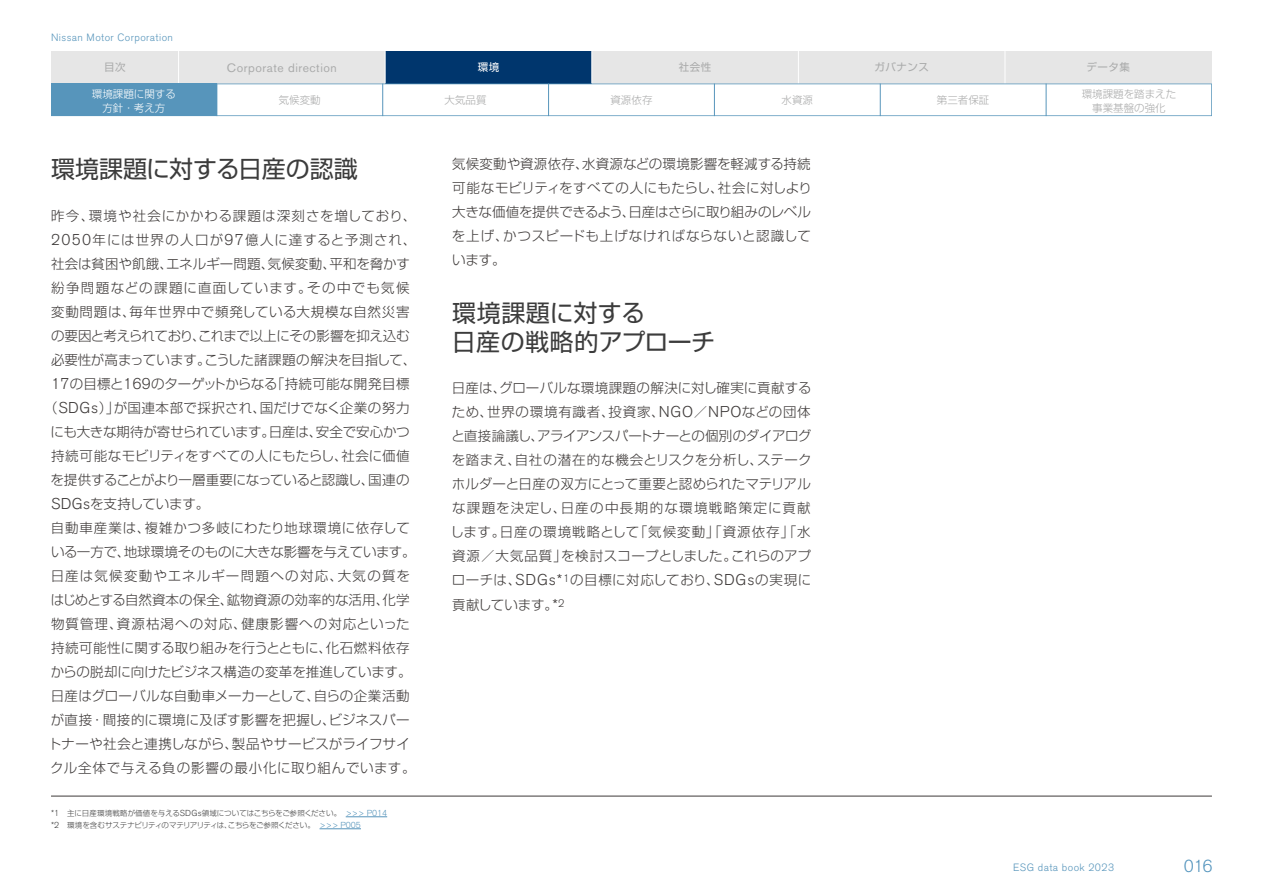
<style>
.page{position:relative;width:1263px;height:893px;background:#fff}
.page>*{position:absolute;margin:0;border:0;box-sizing:border-box;transform-origin:0 0}
.t1{font:24px/28.5px "Shin Go Pro";color:#3c3c3c}
.t2{font:300 17.25px "Nissan Pro";color:#5394bd}
.t3{font:300 13.5px/24.2px "Shin Go Pro";letter-spacing:.015em;color:#3e3a39;text-align:justify}
.t4{font:300 13.5px "Shin Go Pro";letter-spacing:-.01em;color:#3e3a39}
.t5{font:300 13.5px "Shin Go Pro";letter-spacing:-.025em;color:#3e3a39}
.t6{font:300 13.5px "Shin Go Pro";letter-spacing:-.005em;color:#3e3a39}
.t7{font:300 13.5px "Shin Go Pro";letter-spacing:-.03em;color:#3e3a39}
.t8{font:300 13.5px "Shin Go Pro";letter-spacing:-.015em;color:#3e3a39}
.t9{font:300 13.5px "Shin Go Pro";letter-spacing:.08em;color:#3e3a39}
.t10{font:300 13.5px "Shin Go Pro";letter-spacing:.07em;color:#3e3a39}
.t11{font:300 13.5px "Shin Go Pro";letter-spacing:.06em;color:#3e3a39}
.t12{font:300 13.5px "Shin Go Pro";letter-spacing:.055em;color:#3e3a39}
.t13{font:300 13.5px "Shin Go Pro";letter-spacing:.075em;color:#3e3a39}
.t14{font:300 13.5px "Shin Go Pro";letter-spacing:.05em;color:#3e3a39}
.t15{font:300 13.5px "Shin Go Pro";letter-spacing:.09em;color:#3e3a39}
.t16{font:300 13.5px "Shin Go Pro";letter-spacing:.095em;color:#3e3a39}
.t17{font:12.15px "Nissan Pro";letter-spacing:.045em;color:#aaabab}
.t18{font:300 10.5px "Nissan Pro";letter-spacing:.04em;color:#5795bb}
.t19{font:300 10.5px/13.5px "Shin Go Pro";color:#aaabab;text-align:center}
.t20{font:10.5px "Shin Go Pro";letter-spacing:.05em;color:#aaabab}
.t21{font:300 10.5px/13.5px "Shin Go Pro";color:#fff;text-align:center}
.t22{font:10.5px "Shin Go Pro";color:#fff}
.t23{font:300 7.5px/12px "Shin Go Pro";letter-spacing:-.02em;color:#3c3c3c}
.s1{font-family:"Nissan Pro";font-size:15.45px}
.s2{font-family:"Nissan Pro";font-size:8.7px}
.s3{font-family:"Nissan Pro";font-size:8.7px;color:#5795bb}
</style>
<div class="page">
<div style="left:51px;top:51px;width:1161px;height:33px;background:#e6e6e6"></div>
<div style="left:385px;top:51px;width:207px;height:33px;background:#00366d"></div>
<hr style="left:178px;top:51px;width:1px;height:33px;background:#fff">
<hr style="left:385px;top:51px;width:1px;height:33px;background:#fff">
<hr style="left:591px;top:51px;width:1px;height:33px;background:#fff">
<hr style="left:798px;top:51px;width:1px;height:33px;background:#fff">
<hr style="left:1004px;top:51px;width:1px;height:33px;background:#fff">
<svg style="left:217px;top:84px;width:995px;height:32px"></svg>
<hr style="left:382px;top:84px;width:1px;height:32px;background:#5795bb">
<hr style="left:548px;top:84px;width:1px;height:32px;background:#5795bb">
<hr style="left:714px;top:84px;width:1px;height:32px;background:#5795bb">
<hr style="left:880px;top:84px;width:1px;height:32px;background:#5795bb">
<hr style="left:1046px;top:84px;width:1px;height:32px;background:#5795bb">
<div style="left:51px;top:84px;width:166px;height:32px;background:#5795bb"></div>
<hr style="left:51px;top:796px;width:1161px;height:1px;background:#3e3a39">
<hr style="left:346px;top:816px;width:41px;height:1px;background:#5795bb">
<hr style="left:320px;top:828px;width:41px;height:1px;background:#5795bb">
<p class="t18" style="left:51px;top:30px;width:124px">Nissan Motor Corporation</p>
<p class="t20" style="left:104px;top:58px;width:23px">目次</p>
<p class="t17" style="left:227px;top:60px;width:111px">Corporate direction</p>
<p class="t22" style="left:478px;top:58px;width:23px">環境</p>
<p class="t20" style="left:679px;top:58px;width:34px">社会性</p>
<p class="t20" style="left:874px;top:58px;width:56px">ガバナンス</p>
<p class="t20" style="left:1086px;top:58px;width:45px">データ集</p>
<p class="t19" style="left:445px;top:92px;width:43px">大気品質</p>
<p class="t19" style="left:610px;top:92px;width:43px">資源依存</p>
<p class="t19" style="left:781px;top:92px;width:33px">水資源</p>
<p class="t19" style="left:1082px;top:86px;width:96px">環境課題を踏まえた事業基盤の強化</p>
<p class="t21" style="left:92px;top:86px;width:85px">環境課題に関する方針・考え方</p>
<p class="t19" style="left:937px;top:92px;width:54px">第三者保証</p>
<p class="t19" style="left:279px;top:92px;width:43px">気候変動</p>
<h1 class="t1" style="left:51px;top:152px;width:308px">環境課題に対する日産の認識</h1>
<p class="t10" style="left:51px;top:205px;width:367px">昨今、環境や社会にかかわる課題は深刻さを増しており、</p>
<p class="t9" style="left:51px;top:229px;width:367px"><span class="s1">2050</span>年には世界の人口が<span class="s1">97</span>億人に達すると予測され、</p>
<p class="t3" style="left:51px;top:250px;width:360px">社会は貧困や飢餓、エネルギー問題、気候変動、平和を脅かす</p>
<p class="t15" style="left:51px;top:277px;width:360px">紛争問題などの課題に直面しています。その中でも気候</p>
<p class="t11" style="left:51px;top:301px;width:360px">変動問題は、毎年世界中で頻発している大規模な自然災害</p>
<p class="t5" style="left:51px;top:325px;width:360px">の要因と考えられており、これまで以上にその影響を抑え込む</p>
<p class="t6" style="left:51px;top:349px;width:367px">必要性が高まっています。こうした諸課題の解決を目指して、</p>
<p class="t3" style="left:51px;top:370px;width:360px"><span class="s1">17</span>の目標と<span class="s1">169</span>のターゲットからなる「持続可能な開発目標</p>
<p class="t3" style="left:44px;top:394px;width:367px">（<span class="s1">SDGs</span>）」が国連本部で採択され、国だけでなく企業の努力</p>
<p class="t4" style="left:51px;top:421px;width:361px">にも大きな期待が寄せられています。日産は、安全で安心かつ</p>
<p class="t3" style="left:51px;top:442px;width:360px">持続可能なモビリティをすべての人にもたらし、社会に価値</p>
<p class="t7" style="left:51px;top:469px;width:360px">を提供することがより一層重要になっていると認識し、国連の</p>
<p class="t4" style="left:51px;top:493px;width:160px"><span class="s1">SDGs</span>を支持しています。</p>
<p class="t12" style="left:51px;top:517px;width:361px">自動車産業は、複雑かつ多岐にわたり地球環境に依存して</p>
<p class="t8" style="left:51px;top:541px;width:366px">いる一方で、地球環境そのものに大きな影響を与えています。</p>
<p class="t16" style="left:51px;top:565px;width:361px">日産は気候変動やエネルギー問題への対応、大気の質を</p>
<p class="t3" style="left:51px;top:586px;width:360px">はじめとする自然資本の保全、鉱物資源の効率的な活用、化学</p>
<p class="t13" style="left:51px;top:613px;width:360px">物質管理、資源枯渇への対応、健康影響への対応といった</p>
<p class="t3" style="left:51px;top:634px;width:360px">持続可能性に関する取り組みを行うとともに、化石燃料依存</p>
<p class="t4" style="left:51px;top:661px;width:362px">からの脱却に向けたビジネス構造の変革を推進しています。</p>
<p class="t3" style="left:51px;top:682px;width:360px">日産はグローバルな自動車メーカーとして、自らの企業活動</p>
<p class="t3" style="left:51px;top:706px;width:360px">が直接・間接的に環境に及ぼす影響を把握し、ビジネスパー</p>
<p class="t3" style="left:48px;top:730px;width:363px">トナーや社会と連携しながら、製品やサービスがライフサイ</p>
<p class="t14" style="left:50px;top:757px;width:367px">クル全体で与える負の影響の最小化に取り組んでいます。</p>
<p class="t23" style="left:51px;top:806px;width:338px"><span class="s2">*1</span>　主に日産環境戦略が価値を与える<span class="s2">SDGs</span>領域についてはこちらをご参照ください。　<span class="s3">&gt;&gt;&gt; P014 </span><span class="s2">*2</span>　環境を含むサステナビリティのマテリアリティは、こちらをご参照ください。　<span class="s3">&gt;&gt;&gt; P005</span></p>
<p class="t3" style="left:452px;top:150px;width:362px">気候変動や資源依存、水資源などの環境影響を軽減する持続可能なモビリティをすべての人にもたらし、社会に対しより大きな価値を提供できるよう、日産はさらに取り組みのレベルを上げ、かつスピードも上げなければならないと認識しています。</p>
<h1 class="t1" style="left:452px;top:296px;width:265px">環境課題に対する<br>日産の戦略的アプローチ</h1>
<p class="t3" style="left:451px;top:375px;width:362px">日産は、グローバルな環境課題の解決に対し確実に貢献するため、世界の環境有識者、投資家、<span class="s1">NGO</span>／<span class="s1">NPO</span>などの団体と直接論議し、アライアンスパートナーとの個別のダイアログを踏まえ、自社の潜在的な機会とリスクを分析し、ステークホルダーと日産の双方にとって重要と認められたマテリアルな課題を決定し、日産の中長期的な環境戦略策定に貢献します。日産の環境戦略として「気候変動」「資源依存」「水資源／大気品質」を検討スコープとしました。これらのアプローチは、<span class="s1">SDGs*</span><sup>1</sup>の目標に対応しており、<span class="s1">SDGs</span>の実現に貢献しています。<span class="s1">*</span><sup>2</sup></p>
<p class="t18" style="left:1013px;top:861px;width:103px">ESG data book 2023</p>
<p class="t2" style="left:1184px;top:854px;width:30px">016</p>
</div>
